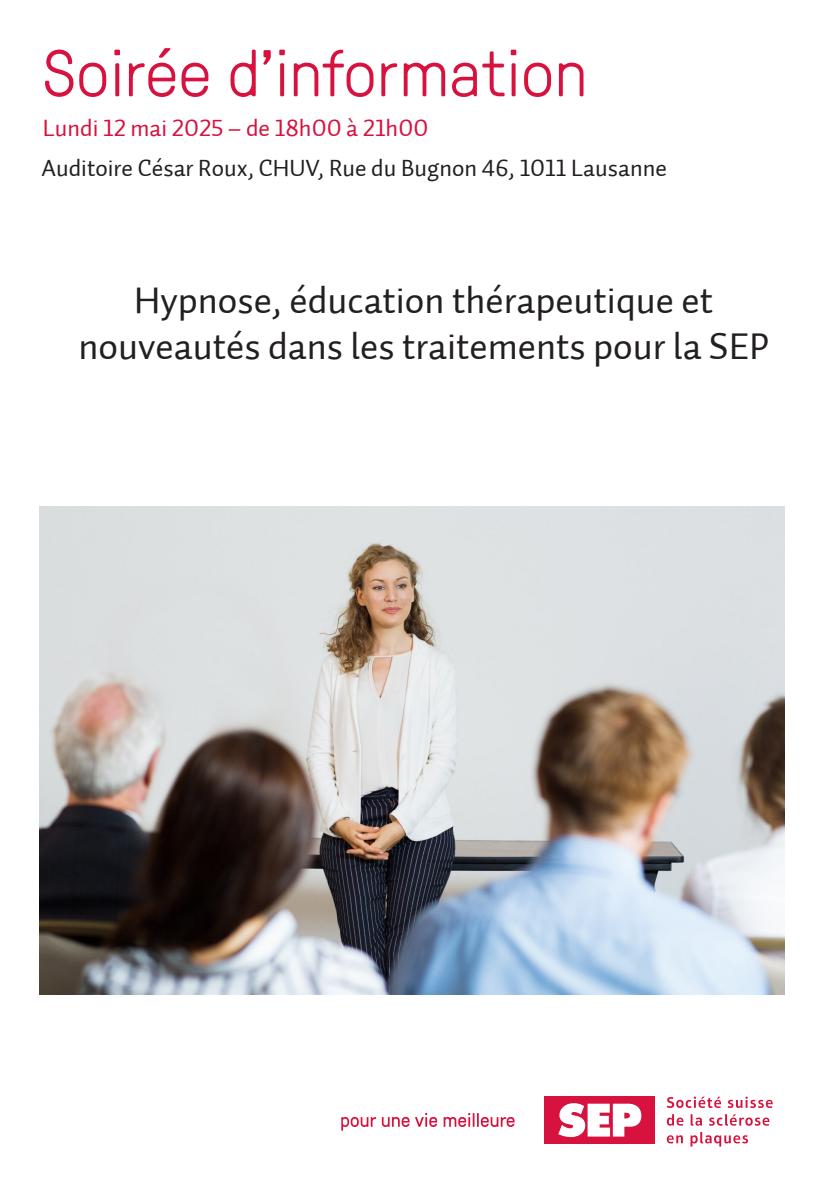
<style>
.page{position:relative;width:840px;height:1191px;background:#fff}
.page>*{position:absolute;margin:0;border:0;box-sizing:border-box;transform-origin:0 0}
.t1{font:300 66px "GT Pressura";letter-spacing:.01em;color:#d7123e}
.t2{font:38px/45.6px "Auto 2 Regular LF";color:#231f20;text-align:center}
.t3{font:24px "Auto 2 Regular LF";color:#231f20}
.t4{font:24px "Auto 2 Regular LF";color:#d7123e}
</style>
<div class="page">
<div style="left:543px;top:1096px;width:111px;height:47px;background:#d7123e"></div>
<svg style="left:667px;top:1096px;width:53px;height:12px"></svg>
<svg style="left:727px;top:1096px;width:45px;height:12px"></svg>
<svg style="left:666px;top:1114px;width:17px;height:11px"></svg>
<svg style="left:690px;top:1114px;width:11px;height:11px"></svg>
<svg style="left:709px;top:1114px;width:60px;height:11px"></svg>
<svg style="left:666px;top:1135px;width:16px;height:8px"></svg>
<svg style="left:690px;top:1132px;width:57px;height:14px"></svg>
<svg style="left:558px;top:1103px;width:83px;height:34px"></svg>
<svg style="left:341px;top:1116px;width:68px;height:14px"></svg>
<svg style="left:415px;top:1113px;width:22px;height:14px"></svg>
<svg style="left:443px;top:1113px;width:71px;height:14px"></svg>
<img style="left:40px;top:506px;width:744px;height:488px">
<p class="t1" style="left:43px;top:26px;width:545px">Soirée d’information</p>
<p class="t4" style="left:43px;top:113px;width:387px">Lundi 12 mai 2025 – de 18h00 à 21h00</p>
<p class="t3" style="left:41px;top:153px;width:626px">Auditoire César Roux, CHUV, Rue du Bugnon 46, 1011 Lausanne</p>
<p class="t2" style="left:78px;top:278px;width:692px">Hypnose, éducation thérapeutique et nouveautés dans les traitements pour la SEP</p>
</div>
